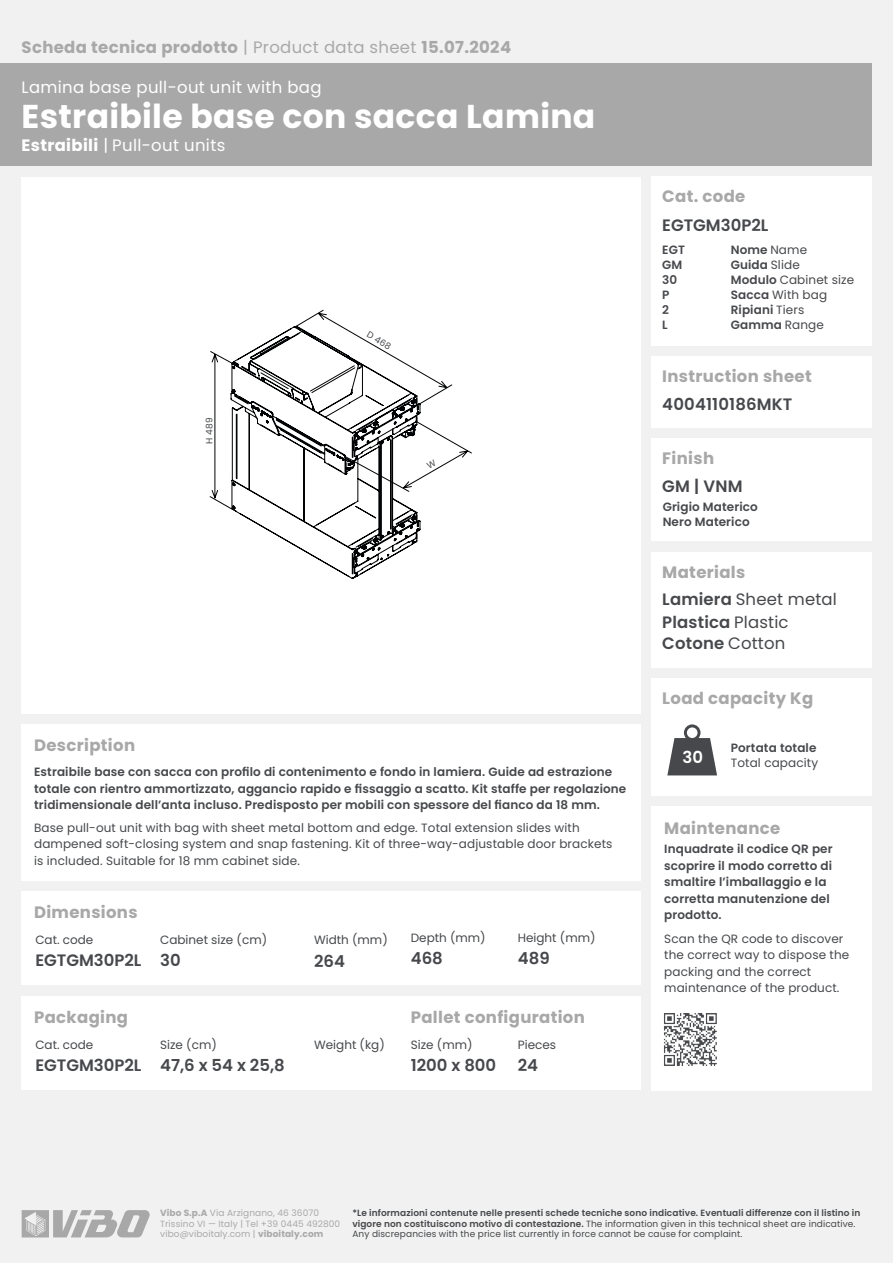
<style>
.page{position:relative;width:893px;height:1263px;background:#f1f1f1}
.page>*{position:absolute;margin:0;border:0;box-sizing:border-box;transform-origin:0 0}
.t1{font:700 33px "Poppins";letter-spacing:.01em;color:#fff}
.t2{font:700 16.5px "Poppins";letter-spacing:.02em;color:#a8a8a8}
.t3{font:600 16.5px "Poppins";color:#46484b}
.t4{font:16.5px "Poppins";letter-spacing:.02em;color:#fff}
.t5{font:16.5px "Poppins";letter-spacing:.01em;color:#46484b}
.t6{font:600 16.5px "Poppins";color:#fff}
.t7{font:600 12px/16.5px "Poppins";letter-spacing:.01em;color:#46484b}
.t8{font:12px/16.5px "Poppins";letter-spacing:.01em;color:#46484b}
.t9{font:9px "Poppins";letter-spacing:.01em;color:#46484b}
.t10{font:600 9px "Poppins";letter-spacing:.01em;color:#46484b}
.t11{font:9px "Poppins";letter-spacing:.01em;color:#aaa9a9}
.s1{font-weight:400}
.s2{font-weight:700}
.s3{font-weight:600}
</style>
<div class="page">
<svg style="left:22px;top:1210px;width:128px;height:27px"></svg>
<div style="left:652px;top:177px;width:220px;height:169px;background:#fff"></div>
<div style="left:652px;top:356px;width:220px;height:72px;background:#fff"></div>
<div style="left:22px;top:177px;width:619px;height:537px;background:#fff"></div>
<div style="left:652px;top:678px;width:220px;height:117px;background:#fff"></div>
<div style="left:22px;top:724px;width:619px;height:156px;background:#fff"></div>
<div style="left:22px;top:891px;width:619px;height:94px;background:#fff"></div>
<div style="left:22px;top:996px;width:619px;height:94px;background:#fff"></div>
<div style="left:0;top:64px;width:872px;height:102px;background:#a8a8a8"></div>
<div style="left:652px;top:806px;width:220px;height:284px;background:#fff"></div>
<img style="left:664px;top:1013px;width:53px;height:53px">
<div style="left:652px;top:552px;width:220px;height:115px;background:#fff"></div>
<div style="left:652px;top:438px;width:220px;height:103px;background:#fff"></div>
<svg style="left:231px;top:509px;width:189px;height:70px"></svg>
<svg style="left:667px;top:724px;width:50px;height:51px"></svg>
<svg style="left:210px;top:310px;width:262px;height:199px"></svg>
<p class="t2" style="left:22px;top:38px;width:491px">Scheda tecnica prodotto <span class="s1">| Product data sheet</span> 15.07.2024</p>
<p class="t4" style="left:22px;top:78px;width:301px">Lamina base pull-out unit with bag</p>
<p class="t1" style="left:22px;top:97px;width:575px">Estraibile base con sacca Lamina</p>
<p class="t4" style="left:22px;top:136px;width:205px"><span class="s2">Estraibili</span> | Pull-out units</p>
<p class="t9" style="left:204px;top:443px;width:28px;rotate:-90deg">H 489</p>
<p class="t2" style="left:34px;top:735px;width:102px">Description</p>
<p class="t9" style="left:371px;top:329px;width:28px;rotate:31deg">D 468</p>
<p class="t7" style="left:34px;top:764px;width:594px">Estraibile base con sacca con profilo di contenimento e fondo in lamiera. Guide ad estrazione totale con rientro ammortizzato, aggancio rapido e fissaggio a scatto. Kit staffe per regolazione tridimensionale dell’anta incluso. Predisposto per mobili con spessore del fianco da 18 mm.</p>
<p class="t8" style="left:34px;top:819px;width:580px">Base pull-out unit with bag with sheet metal bottom and edge. Total extension slides with dampened soft-closing system and snap fastening. Kit of three-way-adjustable door brackets</p>
<p class="t8" style="left:34px;top:852px;width:267px">is included. Suitable for 18 mm cabinet side.</p>
<p class="t2" style="left:34px;top:902px;width:105px">Dimensions</p>
<p class="t8" style="left:35px;top:932px;width:59px">Cat. code</p>
<p class="t3" style="left:35px;top:951px;width:108px">EGTGM30P2L</p>
<p class="t8" style="left:160px;top:932px;width:108px">Cabinet size (cm)</p>
<p class="t3" style="left:160px;top:951px;width:22px">30</p>
<p class="t8" style="left:314px;top:932px;width:75px">Width (mm)</p>
<p class="t3" style="left:314px;top:952px;width:32px">264</p>
<p class="t8" style="left:411px;top:930px;width:76px">Depth (mm)</p>
<p class="t8" style="left:518px;top:930px;width:79px">Height (mm)</p>
<p class="t3" style="left:411px;top:949px;width:34px">468</p>
<p class="t3" style="left:518px;top:949px;width:33px">489</p>
<p class="t2" style="left:34px;top:1007px;width:95px">Packaging</p>
<p class="t2" style="left:411px;top:1007px;width:176px">Pallet configuration</p>
<p class="t8" style="left:35px;top:1037px;width:59px">Cat. code</p>
<p class="t3" style="left:35px;top:1056px;width:108px">EGTGM30P2L</p>
<p class="t8" style="left:160px;top:1037px;width:58px">Size (cm)</p>
<p class="t8" style="left:411px;top:1036px;width:63px">Size (mm)</p>
<p class="t8" style="left:314px;top:1037px;width:72px">Weight (kg)</p>
<p class="t8" style="left:518px;top:1036px;width:40px">Pieces</p>
<p class="t3" style="left:160px;top:1056px;width:126px">47,6 x 54 x 25,8</p>
<p class="t3" style="left:411px;top:1055px;width:87px">1200 x 800</p>
<p class="t3" style="left:518px;top:1055px;width:22px">24</p>
<p class="t2" style="left:662px;top:187px;width:85px">Cat. code</p>
<p class="t3" style="left:662px;top:216px;width:108px">EGTGM30P2L</p>
<p class="t7" style="left:662px;top:242px;width:24px">EGT</p>
<p class="t7" style="left:662px;top:257px;width:22px">GM</p>
<p class="t7" style="left:662px;top:272px;width:17px">30</p>
<p class="t7" style="left:662px;top:287px;width:9px">P</p>
<p class="t7" style="left:662px;top:302px;width:8px">2</p>
<p class="t7" style="left:662px;top:317px;width:7px">L</p>
<p class="t7" style="left:731px;top:242px;width:78px">Nome <span class="s1">Name</span></p>
<p class="t7" style="left:731px;top:257px;width:70px">Guida <span class="s1">Slide</span></p>
<p class="t8" style="left:731px;top:272px;width:125px"><span class="s3">Modulo</span> Cabinet size</p>
<p class="t8" style="left:731px;top:287px;width:98px"><span class="s3">Sacca</span> With bag</p>
<p class="t7" style="left:731px;top:302px;width:75px">Ripiani <span class="s1">Tiers</span></p>
<p class="t7" style="left:731px;top:317px;width:95px">Gamma <span class="s1">Range</span></p>
<p class="t2" style="left:662px;top:366px;width:151px">Instruction sheet</p>
<p class="t3" style="left:662px;top:394px;width:132px">4004110186MKT</p>
<p class="t2" style="left:662px;top:448px;width:53px">Finish</p>
<p class="t3" style="left:662px;top:476px;width:82px">GM | VNM</p>
<p class="t7" style="left:663px;top:498px;width:97px">Grigio Materico</p>
<p class="t7" style="left:663px;top:513px;width:89px">Nero Materico</p>
<p class="t2" style="left:662px;top:562px;width:85px">Materials</p>
<p class="t5" style="left:662px;top:590px;width:176px"><span class="s3">Lamiera</span> Sheet metal</p>
<p class="t3" style="left:662px;top:613px;width:128px">Plastica <span class="s1">Plastic</span></p>
<p class="t3" style="left:662px;top:634px;width:125px">Cotone <span class="s1">Cotton</span></p>
<p class="t2" style="left:662px;top:689px;width:153px">Load capacity Kg</p>
<p class="t6" style="left:682px;top:748px;width:22px">30</p>
<p class="t7" style="left:731px;top:740px;width:87px">Portata totale</p>
<p class="t8" style="left:731px;top:755px;width:89px">Total capacity</p>
<p class="t2" style="left:664px;top:818px;width:118px">Maintenance</p>
<p class="t7" style="left:664px;top:841px;width:170px">Inquadrate il codice QR per</p>
<p class="t7" style="left:664px;top:857px;width:169px">scoprire il modo corretto di</p>
<p class="t7" style="left:664px;top:874px;width:164px">smaltire l’imballaggio e la</p>
<p class="t7" style="left:664px;top:890px;width:167px">corretta manutenzione del</p>
<p class="t7" style="left:664px;top:907px;width:59px">prodotto.</p>
<p class="t8" style="left:664px;top:930px;width:181px">Scan the QR code to discover</p>
<p class="t8" style="left:664px;top:947px;width:187px">the correct way to dispose the</p>
<p class="t8" style="left:664px;top:963px;width:149px">packing and the correct</p>
<p class="t8" style="left:664px;top:980px;width:177px">maintenance of the product.</p>
<p class="t11" style="left:160px;top:1208px;width:160px"><span class="s2">Vibo S.p.A</span> Via Arzignano, 46 36070</p>
<p class="t11" style="left:160px;top:1218px;width:182px">Trissino VI — Italy | Tel +39 0445 492800</p>
<p class="t11" style="left:160px;top:1229px;width:165px">vibo@viboitaly.com | <span class="s2">viboitaly.com</span></p>
<p class="t10" style="left:352px;top:1208px;width:510px">*Le informazioni contenute nelle presenti schede tecniche sono indicative. Eventuali differenze con il listino in</p>
<p class="t9" style="left:352px;top:1218px;width:505px"><span class="s3">vigore non costituiscono motivo di contestazione.</span> The information given in this technical sheet are indicative.</p>
<p class="t9" style="left:352px;top:1229px;width:391px">Any discrepancies with the price list currently in force cannot be cause for complaint.</p>
</div>
